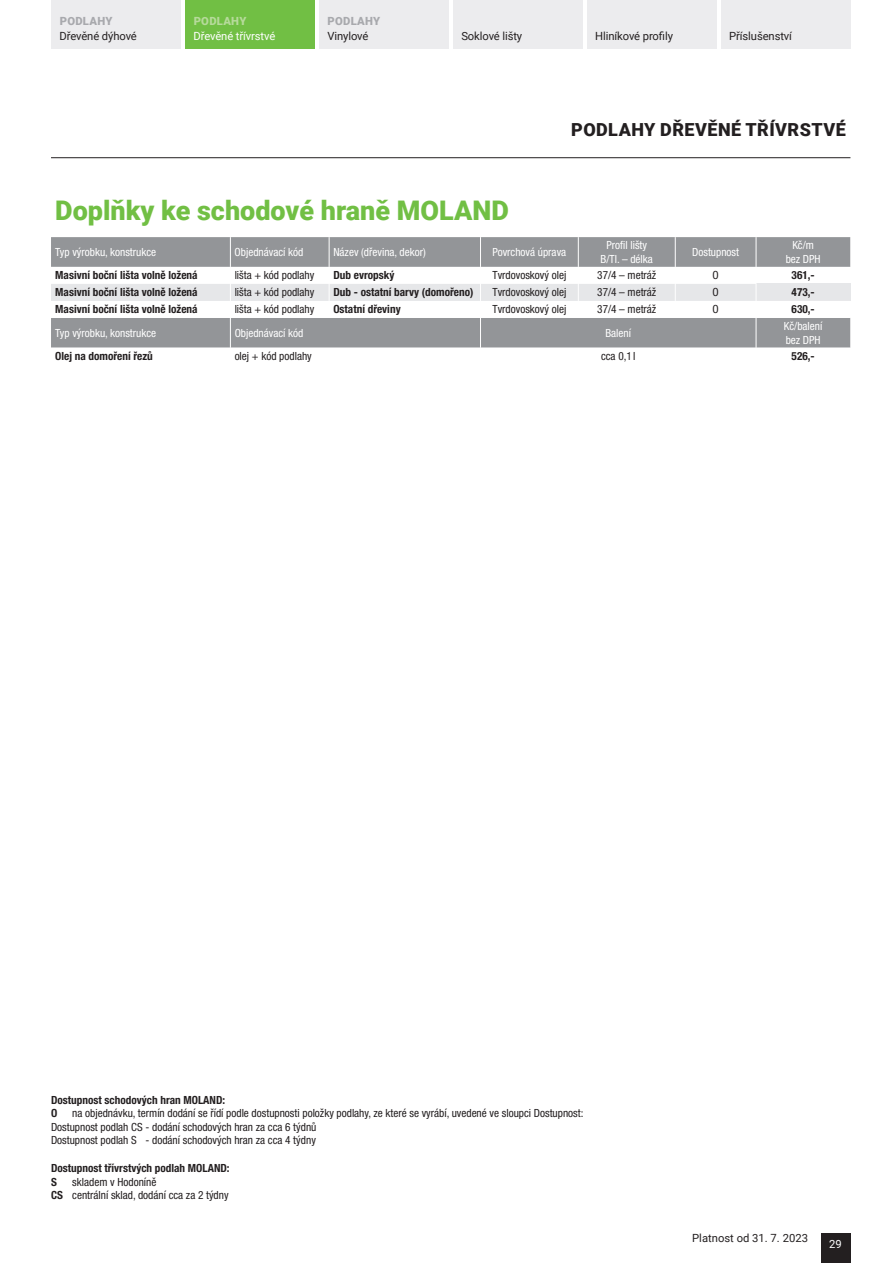
<style>
.page{position:relative;width:893px;height:1263px;background:#fff}
.page>*{position:absolute;margin:0;border:0;box-sizing:border-box;transform-origin:0 0}
.roboto_zelené{font:900 27px "Roboto";color:#71bf44}
.t1{font:900 18px "Roboto";letter-spacing:.025em;color:#231f20}
.texty_tabulka_7_5_b_condensed{font:condensed 11.25px "Helvetica Neue LT Pro";color:#231f20}
.texty_tabulka_tučné_condensed_7_5_černé{font:700 condensed 11.25px "Helvetica Neue LT Pro";color:#231f20}
.Tabulka_hlavicka_7_5_b__bílá{font:condensed 11.25px "Helvetica Neue LT Pro";color:#fff}
.t2{font:11.25px "Roboto";letter-spacing:-.01em;color:#231f20}
.texty_tabulka_7_5_b_condensed-2{font:700 condensed 11.25px "Helvetica Neue LT Pro";color:#231f20}
.t3{font:11.25px "Roboto";letter-spacing:-.01em;color:#fff}
.t4{font:900 11.25px "Roboto";letter-spacing:.025em;color:#a8a9ad}
.t5{font:900 11.25px "Roboto";letter-spacing:.025em;color:#b6da9b}
.s1{font-weight:700}
</style>
<div class="page">
<hr style="left:51px;top:157px;width:799px;height:1px;background:#231f20">
<div style="left:821px;top:1233px;width:29px;height:30px;background:#231f20"></div>
<div style="left:51px;top:0;width:130px;height:49px;background:#ececee"></div>
<div style="left:185px;top:0;width:130px;height:49px;background:#71bf44"></div>
<div style="left:319px;top:0;width:130px;height:49px;background:#ececee"></div>
<div style="left:453px;top:0;width:130px;height:49px;background:#ececee"></div>
<div style="left:587px;top:0;width:129px;height:49px;background:#ececee"></div>
<div style="left:721px;top:0;width:129px;height:49px;background:#ececee"></div>
<svg style="left:51px;top:237px;width:799px;height:30px;background:#949699"></svg>
<div style="left:51px;top:318px;width:799px;height:30px;background:#939598"></div>
<hr style="left:230px;top:237px;width:1px;height:30px;background:#fff">
<hr style="left:329px;top:237px;width:1px;height:30px;background:#fff">
<hr style="left:480px;top:237px;width:1px;height:30px;background:#fff">
<hr style="left:578px;top:237px;width:1px;height:30px;background:#fff">
<hr style="left:675px;top:237px;width:1px;height:30px;background:#fff">
<hr style="left:756px;top:237px;width:1px;height:30px;background:#fff">
<div style="left:51px;top:283px;width:799px;height:18px;background:#e6e7e9"></div>
<hr style="left:230px;top:318px;width:1px;height:30px;background:#fff">
<hr style="left:480px;top:318px;width:1px;height:30px;background:#fff">
<hr style="left:756px;top:318px;width:1px;height:30px;background:#fff">
<p class="t4" style="left:60px;top:14px;width:54px">PODLAHY</p>
<p class="t2" style="left:60px;top:29px;width:79px">Dřevěné dýhové</p>
<p class="t5" style="left:194px;top:14px;width:54px">PODLAHY</p>
<p class="t3" style="left:193px;top:29px;width:83px">Dřevěné třívrstvé</p>
<p class="t4" style="left:328px;top:14px;width:54px">PODLAHY</p>
<p class="t2" style="left:327px;top:29px;width:43px">Vinylové</p>
<p class="t2" style="left:461px;top:29px;width:62px">Soklové lišty</p>
<p class="t2" style="left:595px;top:29px;width:79px">Hliníkové profily</p>
<p class="t2" style="left:729px;top:29px;width:64px">Příslušenství</p>
<h2 class="t1" style="left:571px;top:117px;width:276px">PODLAHY DŘEVĚNÉ TŘÍVRSTVÉ</h2>
<p class="roboto_zelené" style="left:55px;top:192px;width:455px">Doplňky ke schodové hraně MOLAND</p>
<p class="Tabulka_hlavicka_7_5_b__bílá" style="left:55px;top:246px;width:102px">Typ výrobku, konstrukce</p>
<p class="Tabulka_hlavicka_7_5_b__bílá" style="left:235px;top:246px;width:70px">Objednávací kód</p>
<p class="Tabulka_hlavicka_7_5_b__bílá" style="left:333px;top:246px;width:94px">Název (dřevina, dekor)</p>
<p class="Tabulka_hlavicka_7_5_b__bílá" style="left:492px;top:246px;width:75px">Povrchová úprava</p>
<p class="Tabulka_hlavicka_7_5_b__bílá" style="left:606px;top:239px;width:42px">Profil lišty</p>
<p class="Tabulka_hlavicka_7_5_b__bílá" style="left:601px;top:252px;width:54px">B/Tl. – délka</p>
<p class="Tabulka_hlavicka_7_5_b__bílá" style="left:692px;top:246px;width:48px">Dostupnost</p>
<p class="Tabulka_hlavicka_7_5_b__bílá" style="left:792px;top:239px;width:23px">Kč/m</p>
<p class="Tabulka_hlavicka_7_5_b__bílá" style="left:786px;top:252px;width:36px">bez DPH</p>
<p class="texty_tabulka_tučné_condensed_7_5_černé" style="left:55px;top:269px;width:144px">Masivní boční lišta volně ložená</p>
<p class="texty_tabulka_7_5_b_condensed" style="left:235px;top:269px;width:81px">lišta + kód podlahy</p>
<p class="texty_tabulka_tučné_condensed_7_5_černé" style="left:333px;top:269px;width:62px">Dub evropský</p>
<p class="texty_tabulka_7_5_b_condensed" style="left:492px;top:269px;width:75px">Tvrdovoskový olej</p>
<p class="texty_tabulka_7_5_b_condensed" style="left:597px;top:269px;width:61px">37/4 – metráž</p>
<p class="texty_tabulka_7_5_b_condensed" style="left:712px;top:269px;width:8px">O</p>
<p class="texty_tabulka_tučné_condensed_7_5_černé" style="left:792px;top:269px;width:25px">361,-</p>
<p class="texty_tabulka_tučné_condensed_7_5_černé" style="left:55px;top:286px;width:144px">Masivní boční lišta volně ložená</p>
<p class="texty_tabulka_7_5_b_condensed" style="left:235px;top:286px;width:81px">lišta + kód podlahy</p>
<p class="texty_tabulka_tučné_condensed_7_5_černé" style="left:333px;top:286px;width:142px">Dub - ostatní barvy (domořeno)</p>
<p class="texty_tabulka_7_5_b_condensed" style="left:492px;top:286px;width:75px">Tvrdovoskový olej</p>
<p class="texty_tabulka_7_5_b_condensed" style="left:597px;top:286px;width:61px">37/4 – metráž</p>
<p class="texty_tabulka_7_5_b_condensed" style="left:712px;top:286px;width:8px">O</p>
<p class="texty_tabulka_tučné_condensed_7_5_černé" style="left:792px;top:286px;width:25px">473,-</p>
<p class="texty_tabulka_tučné_condensed_7_5_černé" style="left:55px;top:303px;width:144px">Masivní boční lišta volně ložená</p>
<p class="texty_tabulka_7_5_b_condensed" style="left:235px;top:303px;width:81px">lišta + kód podlahy</p>
<p class="texty_tabulka_tučné_condensed_7_5_černé" style="left:333px;top:303px;width:69px">Ostatní dřeviny</p>
<p class="texty_tabulka_7_5_b_condensed" style="left:492px;top:303px;width:75px">Tvrdovoskový olej</p>
<p class="texty_tabulka_7_5_b_condensed" style="left:597px;top:303px;width:61px">37/4 – metráž</p>
<p class="texty_tabulka_7_5_b_condensed" style="left:712px;top:303px;width:8px">O</p>
<p class="texty_tabulka_tučné_condensed_7_5_černé" style="left:792px;top:303px;width:25px">630,-</p>
<p class="Tabulka_hlavicka_7_5_b__bílá" style="left:55px;top:326px;width:102px">Typ výrobku, konstrukce</p>
<p class="Tabulka_hlavicka_7_5_b__bílá" style="left:235px;top:326px;width:70px">Objednávací kód</p>
<p class="Tabulka_hlavicka_7_5_b__bílá" style="left:605px;top:326px;width:27px">Balení</p>
<p class="Tabulka_hlavicka_7_5_b__bílá" style="left:784px;top:320px;width:40px">Kč/balení</p>
<p class="Tabulka_hlavicka_7_5_b__bílá" style="left:786px;top:333px;width:36px">bez DPH</p>
<p class="texty_tabulka_tučné_condensed_7_5_černé" style="left:55px;top:349px;width:99px">Olej na domoření řezů</p>
<p class="texty_tabulka_7_5_b_condensed" style="left:235px;top:350px;width:79px">olej + kód podlahy</p>
<p class="texty_tabulka_7_5_b_condensed" style="left:601px;top:350px;width:36px">cca 0,1 l</p>
<p class="texty_tabulka_tučné_condensed_7_5_černé" style="left:792px;top:349px;width:25px">526,-</p>
<p class="texty_tabulka_7_5_b_condensed-2" style="left:51px;top:1093px;width:176px">Dostupnost schodových hran MOLAND:</p>
<p class="texty_tabulka_7_5_b_condensed-2" style="left:51px;top:1106px;width:8px">O</p>
<p class="texty_tabulka_7_5_b_condensed" style="left:72px;top:1107px;width:513px">na objednávku, termín dodání se řídí podle dostupnosti položky podlahy, ze které se vyrábí, uvedené ve sloupci Dostupnost:</p>
<p class="texty_tabulka_7_5_b_condensed" style="left:51px;top:1120px;width:267px">Dostupnost podlah CS - dodání schodových hran za cca 6 týdnů</p>
<p class="texty_tabulka_7_5_b_condensed" style="left:51px;top:1134px;width:266px">Dostupnost podlah S - dodání schodových hran za cca 4 týdny</p>
<p class="texty_tabulka_7_5_b_condensed-2" style="left:51px;top:1161px;width:180px">Dostupnost třívrstvých podlah MOLAND:</p>
<p class="texty_tabulka_7_5_b_condensed-2" style="left:51px;top:1175px;width:7px">S</p>
<p class="texty_tabulka_7_5_b_condensed" style="left:72px;top:1175px;width:86px">skladem v Hodoníně</p>
<p class="texty_tabulka_7_5_b_condensed" style="left:51px;top:1189px;width:179px"><span class="s1">CS</span> centrální sklad, dodání cca za 2 týdny</p>
<p class="t2" style="left:692px;top:1230px;width:117px">Platnost od 31. 7. 2023</p>
<p class="t3" style="left:829px;top:1236px;width:14px">29</p>
</div>
